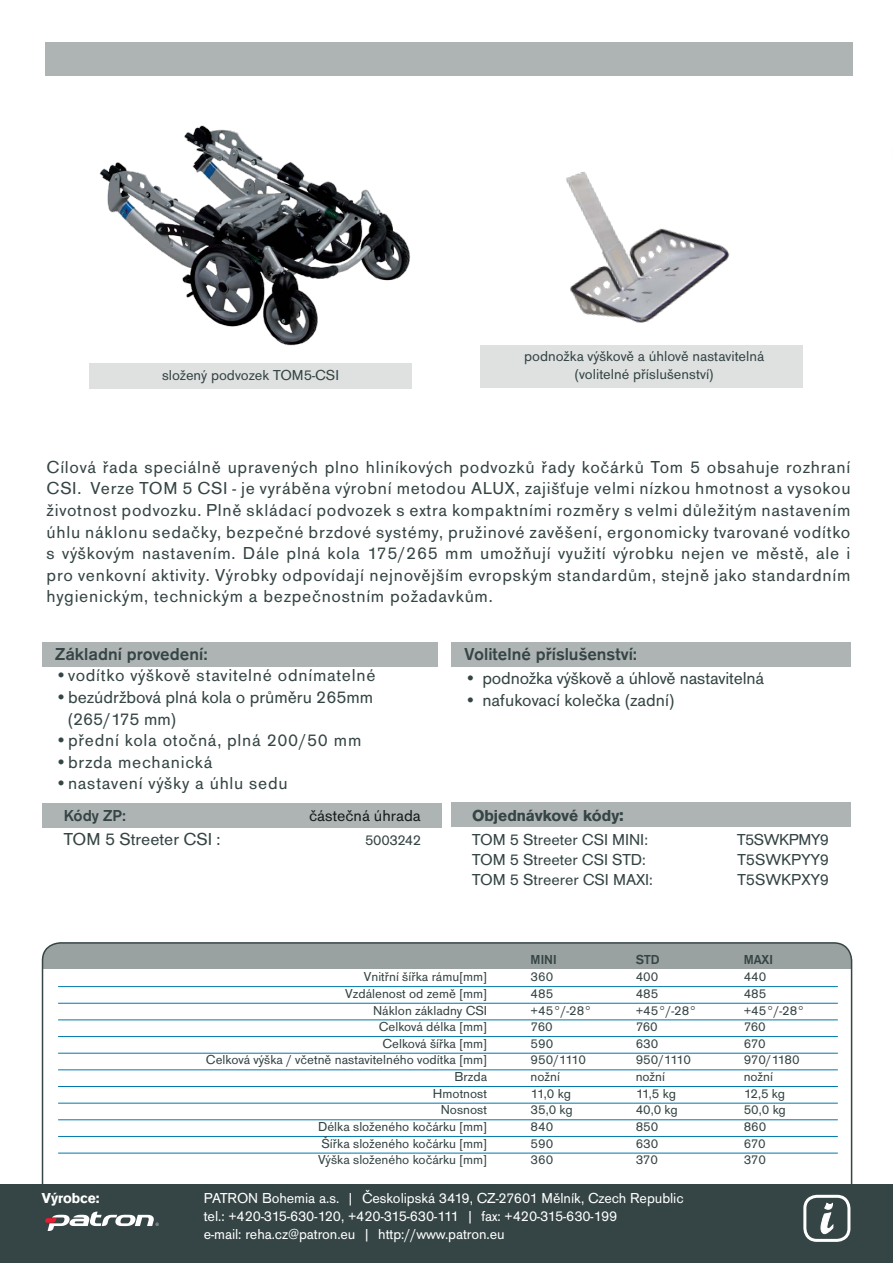
<style>
.page{position:relative;width:893px;height:1263px;background:#fff}
.page>*{position:absolute;margin:0;border:0;box-sizing:border-box;transform-origin:0 0}
.t1{font:18px/21.6px "Accius TOT";letter-spacing:.04em;color:#354444;text-align:justify}
.t2{font:18px/21.6px "Accius TOT";color:#354444}
.t3{font:500 18px "Accius TOT";color:#354444}
.t4{font:18px "Accius TOT";letter-spacing:-.01em;color:#354444}
.t5{font:16.5px/24px "Accius TOT";color:#354444}
.t6{font:16.5px "Accius TOT";color:#000}
.t7{font:16.5px "Accius TOT";letter-spacing:-.025em;color:#354444}
.t8{font:500 16.5px "Accius TOT";color:#354444}
.t9{font:15px/18px "Accius TOT";letter-spacing:-.005em;color:#fff}
.t10{font:15px/18px "Accius TOT";color:#354444;text-align:center}
.t11{font:700 15px "Accius TOT";letter-spacing:-.005em;color:#fff}
.t12{font:15px "Accius TOT";letter-spacing:-.025em;color:#354444}
.t13{font:13.5px "Accius TOT";color:#354444}
.t14{font:500 13.5px "Accius TOT";color:#354444}
.s1{font-weight:700}
.s2{font-weight:700;font-size:18px}
</style>
<div class="page">
<svg style="left:41px;top:942px;width:812px;height:242px"></svg>
<div style="left:0;top:1184px;width:893px;height:79px;background:#354444"></div>
<div style="left:803px;top:1195px;width:47px;height:47px;border:3px solid #fff;border-radius:12px"></div>
<svg style="left:820px;top:1202px;width:14px;height:33px"></svg>
<svg style="left:45px;top:1211px;width:114px;height:20px"></svg>
<hr style="left:58px;top:1003px;width:780px;height:1px;background:#0078ae">
<hr style="left:58px;top:1020px;width:780px;height:1px;background:#0078ae">
<hr style="left:58px;top:1036px;width:780px;height:1px;background:#0078ae">
<hr style="left:58px;top:1053px;width:780px;height:1px;background:#0078ae">
<hr style="left:58px;top:1069px;width:780px;height:1px;background:#0078ae">
<hr style="left:58px;top:1086px;width:780px;height:1px;background:#0078ae">
<hr style="left:58px;top:1103px;width:780px;height:1px;background:#0078ae">
<hr style="left:58px;top:1119px;width:780px;height:1px;background:#0078ae">
<hr style="left:58px;top:1136px;width:780px;height:1px;background:#0078ae">
<hr style="left:58px;top:1153px;width:780px;height:1px;background:#0078ae">
<hr style="left:58px;top:986px;width:780px;height:1px;background:#0078ae">
<div style="left:45px;top:43px;width:808px;height:33px;background:#aeb4b4"></div>
<div style="left:451px;top:802px;width:399px;height:25px;background:#aeb4b4"></div>
<div style="left:43px;top:642px;width:395px;height:24px;background:#aeb4b4"></div>
<div style="left:451px;top:642px;width:399px;height:24px;background:#aeb4b4"></div>
<img style="left:566px;top:172px;width:164px;height:151px">
<img style="left:99px;top:125px;width:311px;height:221px">
<div style="left:89px;top:363px;width:323px;height:26px;background:#dfe1e1"></div>
<div style="left:480px;top:345px;width:323px;height:43px;background:#dfe1e1"></div>
<div style="left:43px;top:804px;width:399px;height:24px;background:#aeb4b4"></div>
<p class="t10" style="left:162px;top:367px;width:178px">složený podvozek TOM5-CSI</p>
<p class="t10" style="left:524px;top:348px;width:242px">podnožka výškově a úhlově nastavitelná (volitelné příslušenství)</p>
<p class="t1" style="left:47px;top:456px;width:805px">Cílová řada speciálně upravených plno hliníkových podvozků řady kočárků Tom 5 obsahuje rozhraní CSI. Verze TOM 5 CSI - je vyráběna výrobní metodou ALUX, zajišťuje velmi nízkou hmotnost a vysokou životnost podvozku. Plně skládací podvozek s extra kompaktními rozměry s velmi důležitým nastavením úhlu náklonu sedačky, bezpečné brzdové systémy, pružinové zavěšení, ergonomicky tvarované vodítko s výškovým nastavením. Dále plná kola 175/265 mm umožňují využití výrobku nejen ve městě, ale i pro venkovní aktivity. Výrobky odpovídají nejnovějším evropským standardům, stejně jako standardním hygienickým, technickým a bezpečnostním požadavkům.</p>
<p class="t3" style="left:55px;top:644px;width:154px">Základní provedení:</p>
<p class="t1" style="left:55px;top:665px;width:322px">•vodítko výškově stavitelné odnímatelné</p>
<p class="t2" style="left:68px;top:686px;width:307px;text-indent:-13px">•bezúdržbová plná kola o průměru 265mm (265/175 mm)</p>
<p class="t1" style="left:55px;top:730px;width:308px">•přední kola otočná, plná 200/50 mm</p>
<p class="t1" style="left:55px;top:751px;width:159px">•brzda mechanická</p>
<p class="t1" style="left:55px;top:773px;width:234px">•nastavení výšky a úhlu sedu</p>
<p class="t8" style="left:64px;top:806px;width:64px">Kódy ZP:</p>
<p class="t6" style="left:309px;top:806px;width:113px">částečná úhrada</p>
<p class="t2" style="left:64px;top:828px;width:158px">TOM 5 Streeter CSI :</p>
<p class="t12" style="left:365px;top:831px;width:57px">5003242</p>
<p class="t3" style="left:465px;top:644px;width:174px">Volitelné příslušenství:</p>
<p class="t4" style="left:465px;top:668px;width:301px">• podnožka výškově a úhlově nastavitelná</p>
<p class="t2" style="left:465px;top:689px;width:211px">• nafukovací kolečka (zadní)</p>
<p class="t5" style="left:472px;top:804px;width:177px"><span class="s1">Objednávkové kódy</span><span class="s2">:<br></span>TOM 5 Streeter CSI MINI:</p>
<p class="t7" style="left:737px;top:831px;width:94px">T5SWKPMY9</p>
<p class="t5" style="left:472px;top:848px;width:175px">TOM 5 Streeter CSI STD:</p>
<p class="t5" style="left:737px;top:848px;width:93px">T5SWKPYY9</p>
<p class="t5" style="left:472px;top:868px;width:182px">TOM 5 Streerer CSI MAXI:</p>
<p class="t5" style="left:737px;top:868px;width:93px">T5SWKPXY9</p>
<p class="t14" style="left:531px;top:952px;width:27px">MINI</p>
<p class="t14" style="left:636px;top:952px;width:26px">STD</p>
<p class="t14" style="left:744px;top:952px;width:31px">MAXI</p>
<p class="t13" style="left:364px;top:969px;width:125px">Vnitřní šířka rámu[mm]</p>
<p class="t13" style="left:531px;top:969px;width:24px">360</p>
<p class="t13" style="left:636px;top:969px;width:24px">400</p>
<p class="t13" style="left:744px;top:969px;width:24px">440</p>
<p class="t13" style="left:345px;top:986px;width:143px">Vzdálenost od země [mm]</p>
<p class="t13" style="left:531px;top:986px;width:24px">485</p>
<p class="t13" style="left:636px;top:986px;width:24px">485</p>
<p class="t13" style="left:744px;top:986px;width:24px">485</p>
<p class="t13" style="left:373px;top:1002px;width:116px">Náklon základny CSI</p>
<p class="t13" style="left:531px;top:1002px;width:63px">+45°/-28°</p>
<p class="t13" style="left:636px;top:1002px;width:63px">+45°/-28°</p>
<p class="t13" style="left:744px;top:1002px;width:63px">+45°/-28°</p>
<p class="t13" style="left:379px;top:1019px;width:110px">Celková délka [mm]</p>
<p class="t13" style="left:531px;top:1019px;width:24px">760</p>
<p class="t13" style="left:636px;top:1019px;width:24px">760</p>
<p class="t13" style="left:744px;top:1019px;width:24px">760</p>
<p class="t13" style="left:382px;top:1036px;width:106px">Celková šířka [mm]</p>
<p class="t13" style="left:531px;top:1036px;width:24px">590</p>
<p class="t13" style="left:636px;top:1036px;width:24px">630</p>
<p class="t13" style="left:744px;top:1036px;width:24px">670</p>
<p class="t13" style="left:206px;top:1052px;width:283px">Celková výška / včetně nastavitelného vodítka [mm]</p>
<p class="t13" style="left:531px;top:1052px;width:57px">950/1110</p>
<p class="t13" style="left:636px;top:1052px;width:57px">950/1110</p>
<p class="t13" style="left:744px;top:1052px;width:58px">970/1180</p>
<p class="t13" style="left:454px;top:1069px;width:34px">Brzda</p>
<p class="t13" style="left:531px;top:1069px;width:31px">nožní</p>
<p class="t13" style="left:636px;top:1069px;width:31px">nožní</p>
<p class="t13" style="left:744px;top:1069px;width:31px">nožní</p>
<p class="t13" style="left:433px;top:1086px;width:56px">Hmotnost</p>
<p class="t13" style="left:531px;top:1086px;width:42px">11,0 kg</p>
<p class="t13" style="left:636px;top:1086px;width:42px">11,5 kg</p>
<p class="t13" style="left:744px;top:1086px;width:43px">12,5 kg</p>
<p class="t13" style="left:441px;top:1102px;width:48px">Nosnost</p>
<p class="t13" style="left:531px;top:1102px;width:44px">35,0 kg</p>
<p class="t13" style="left:636px;top:1102px;width:44px">40,0 kg</p>
<p class="t13" style="left:744px;top:1102px;width:44px">50,0 kg</p>
<p class="t13" style="left:318px;top:1119px;width:171px">Délka složeného kočárku [mm]</p>
<p class="t13" style="left:531px;top:1119px;width:24px">840</p>
<p class="t13" style="left:636px;top:1119px;width:24px">850</p>
<p class="t13" style="left:744px;top:1119px;width:24px">860</p>
<p class="t13" style="left:322px;top:1136px;width:167px">Šířka složeného kočárku [mm]</p>
<p class="t13" style="left:531px;top:1136px;width:24px">590</p>
<p class="t13" style="left:636px;top:1136px;width:24px">630</p>
<p class="t13" style="left:744px;top:1136px;width:24px">670</p>
<p class="t13" style="left:318px;top:1152px;width:171px">Výška složeného kočárku [mm]</p>
<p class="t13" style="left:531px;top:1152px;width:24px">360</p>
<p class="t13" style="left:636px;top:1152px;width:24px">370</p>
<p class="t13" style="left:744px;top:1152px;width:24px">370</p>
<p class="t11" style="left:42px;top:1190px;width:59px">Výrobce:</p>
<p class="t9" style="left:204px;top:1189px;width:481px">PATRON Bohemia a.s. | Českolipská 3419, CZ-27601 Mělník, Czech Republic tel.: +420-315-630-120, +420-315-630-111 | fax: +420-315-630-199<br>e-mail: reha.cz@patron.eu | http://www.patron.eu</p>
</div>
